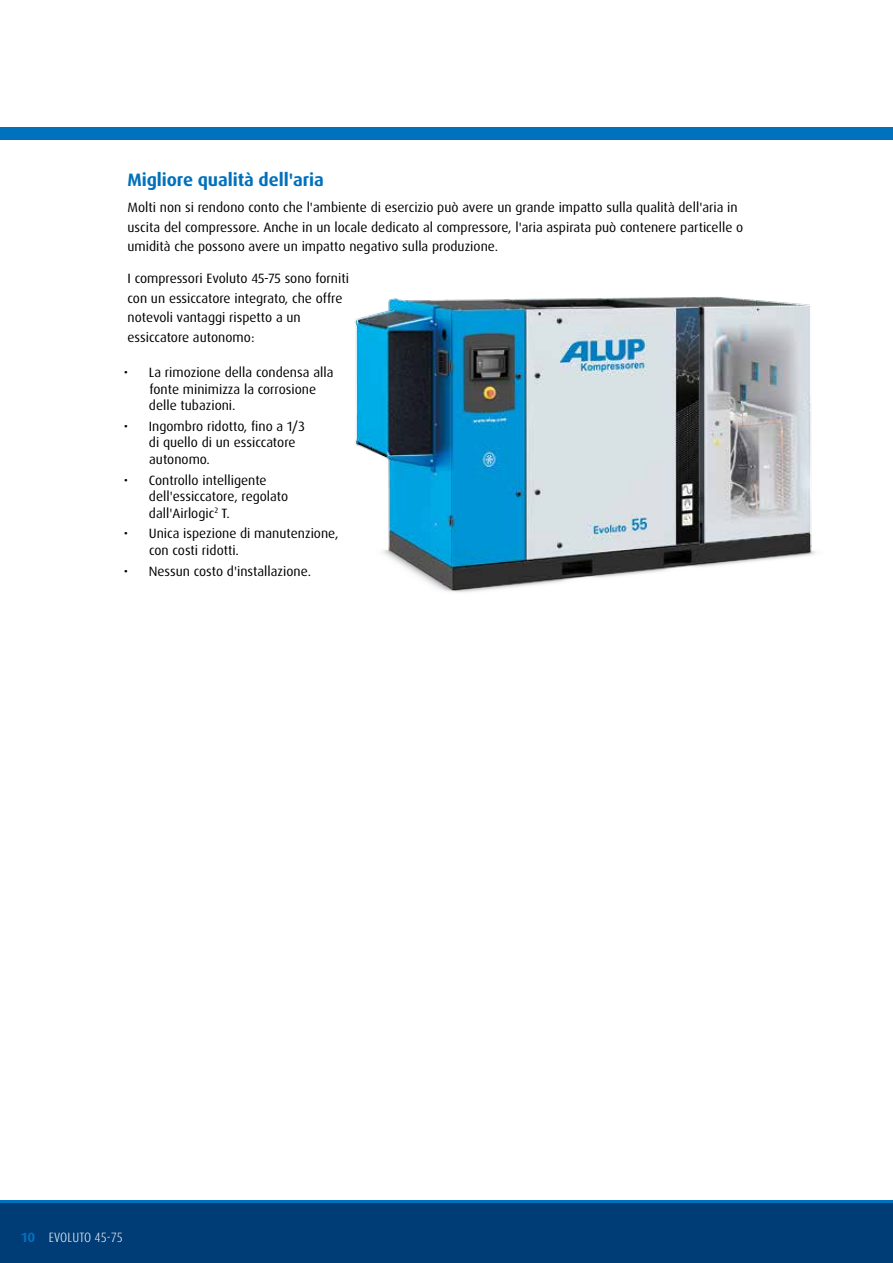
<style>
.page{position:relative;width:893px;height:1263px;background:#fff}
.page>*{position:absolute;margin:0;border:0;box-sizing:border-box;transform-origin:0 0}
.t1{font:700 18px "Dax Pro";letter-spacing:-.005em;color:#0071bc}
.t2{font:13.5px/16.5px "Dax Pro";color:#000}
.t3{font:300 condensed 13.5px "Dax Pro";letter-spacing:.005em;color:#fff}
.s1{font-weight:700;font-stretch:normal;color:#0071bc}
</style>
<div class="page">
<div style="left:0;top:1202px;width:893px;height:61px;background:#003c75"></div>
<hr style="left:0;top:1200px;width:893px;height:3px;background:#0071bc">
<div style="left:0;top:128px;width:893px;height:12px;background:#0071bc"></div>
<img style="left:354px;top:296px;width:462px;height:296px">
<h1 class="t1" style="left:128px;top:168px;width:198px">Migliore qualità dell'aria</h1>
<p class="t2" style="left:128px;top:198px;width:617px;line-height:19.5px">Molti non si rendono conto che l'ambiente di esercizio può avere un grande impatto sulla qualità dell'aria in uscita del compressore. Anche in un locale dedicato al compressore, l'aria aspirata può contenere particelle o umidità che possono avere un impatto negativo sulla produzione.</p>
<p class="t2" style="left:128px;top:269px;width:223px;line-height:19.5px">I compressori Evoluto 45-75 sono forniti con un essiccatore integrato, che offre notevoli vantaggi rispetto a un essiccatore autonomo:</p>
<p class="t2" style="left:149px;top:364px;width:186px;text-indent:-25px">• La rimozione della condensa alla fonte minimizza la corrosione delle tubazioni.</p>
<p class="t2" style="left:149px;top:418px;width:157px;text-indent:-25px">• Ingombro ridotto, fino a 1/3 di quello di un essiccatore autonomo.</p>
<p class="t2" style="left:149px;top:472px;width:141px;text-indent:-25px">• Controllo intelligente dell'essiccatore, regolato dall'Airlogic<sup>2</sup> T.</p>
<p class="t2" style="left:149px;top:525px;width:191px;text-indent:-25px">• Unica ispezione di manutenzione, con costi ridotti.</p>
<p class="t2" style="left:124px;top:563px;width:189px">• Nessun costo d'installazione.</p>
<p class="t3" style="left:21px;top:1228px;width:103px"><span class="s1">10</span> EVOLUTO 45-75</p>
</div>
